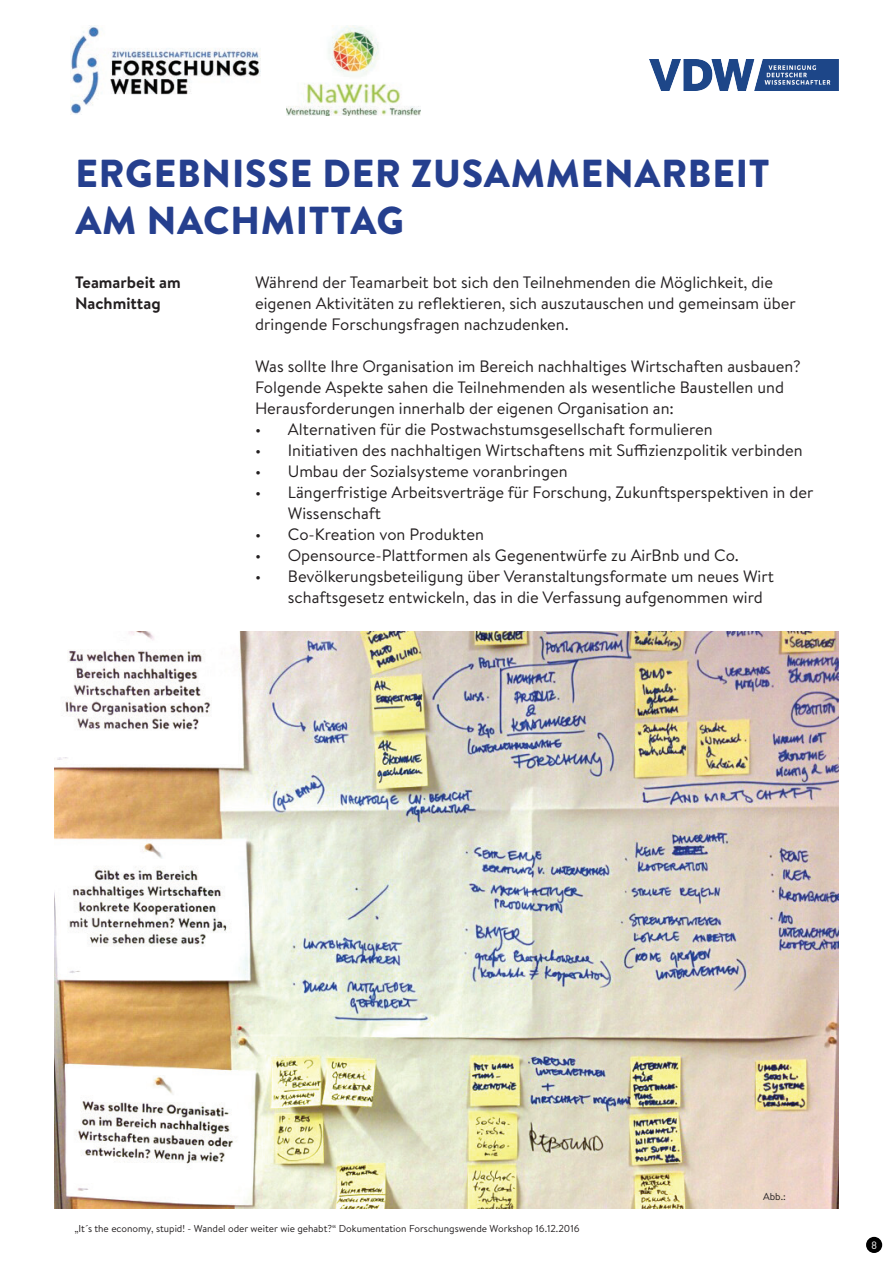
<style>
.page{position:relative;width:893px;height:1263px;background:#fff}
.page>*{position:absolute;margin:0;border:0;box-sizing:border-box;transform-origin:0 0}
.t1{font:900 39px/46.8px "Brandon Text";letter-spacing:.02em;color:#253f8e}
.t2{font:16.5px/21px "Brandon Text";color:#231f20}
.t3{font:700 16.5px/21px "Brandon Text";color:#231f20}
.t4{font:10.5px "DIN Round Pro";color:#fff}
.t5{font:10.05px "Brandon Text";color:#231f20}
</style>
<div class="page">
<img style="left:71px;top:25px;width:189px;height:90px">
<img style="left:649px;top:60px;width:190px;height:31px">
<img style="left:286px;top:26px;width:135px;height:90px">
<img style="left:54px;top:631px;width:785px;height:578px">
<div style="left:866px;top:1237px;width:16px;height:16px;background:#000;border-radius:50%"></div>
<h1 class="t1" style="left:75px;top:149px;width:696px">ERGEBNISSE DER ZUSAMMENARBEIT<br>AM NACHMITTAG</h1>
<p class="t3" style="left:75px;top:271px;width:107px">Teamarbeit am<br>Nachmittag</p>
<p class="t2" style="left:255px;top:271px;width:542px">Während der Teamarbeit bot sich den Teilnehmenden die Möglichkeit, die eigenen Aktivitäten zu reflektieren, sich auszutauschen und gemeinsam über dringende Forschungsfragen nachzudenken.</p>
<p class="t2" style="left:255px;top:355px;width:547px">Was sollte Ihre Organisation im Bereich nachhaltiges Wirtschaften ausbauen?<br>Folgende Aspekte sahen die Teilnehmenden als wesentliche Baustellen und<br>Herausforderungen innerhalb der eigenen Organisation an:</p>
<p class="t2" style="left:255px;top:418px;width:459px">• Alternativen für die Postwachstumsgesellschaft formulieren</p>
<p class="t2" style="left:255px;top:439px;width:549px">• Initiativen des nachhaltigen Wirtschaftens mit Suffizienzpolitik verbinden</p>
<p class="t2" style="left:255px;top:460px;width:314px">• Umbau der Sozialsysteme voranbringen</p>
<p class="t2" style="left:288px;top:481px;width:527px;text-indent:-33px">• Längerfristige Arbeitsverträge für Forschung, Zukunftsperspektiven in der<br>Wissenschaft</p>
<p class="t2" style="left:255px;top:523px;width:230px">• Co-Kreation von Produkten</p>
<p class="t2" style="left:255px;top:544px;width:485px">• Opensource-Plattformen als Gegenentwürfe zu AirBnb und Co.</p>
<p class="t2" style="left:288px;top:565px;width:488px;text-indent:-33px">• Bevölkerungsbeteiligung über Veranstaltungsformate um neues Wirt schaftsgesetz entwickeln, das in die Verfassung aufgenommen wird</p>
<p class="t5" style="left:74px;top:1221px;width:507px">„It´s the economy, stupid! - Wandel oder weiter wie gehabt?“ Dokumentation Forschungswende Workshop 16.12.2016</p>
<p class="t5" style="left:763px;top:1190px;width:24px">Abb.:</p>
<p class="t4" style="left:871px;top:1238px;width:7px">8</p>
</div>
